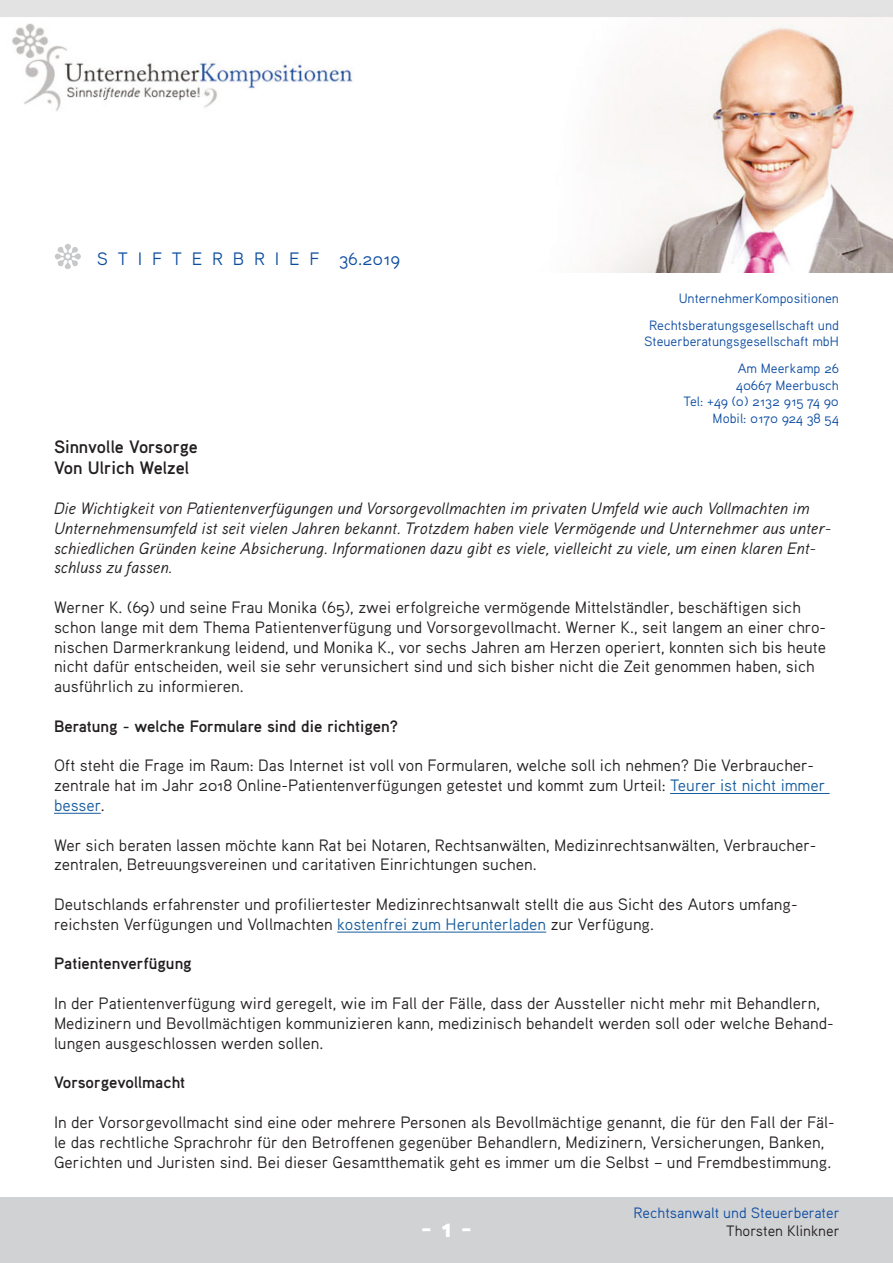
<style>
.page{position:relative;width:893px;height:1263px;background:#fff}
.page>*{position:absolute;margin:0;border:0;box-sizing:border-box;transform-origin:0 0}
.t1{font:27px "Aaux Pro Black OSF";color:#fff}
.t2{font:18px "Aaux Pro Bold OSF";color:#231f20}
.t3{font:18px "Aaux Pro Regular OSF";color:#0d4da1}
.t4{font:16.5px/19.8px "Aaux Pro Regular OSF";color:#231f20}
.t5{font:16.5px/19.8px "Aaux Pro Regular Italic OSF";color:#231f20}
.t6{font:16.5px "Aaux Pro Bold OSF";color:#231f20}
.t7{font:15px "Aaux Pro Regular OSF";color:#0d4da1}
.t8{font:15px "Aaux Pro Regular OSF";color:#231f20}
.t9{font:13.5px "Aaux Pro Regular OSF";color:#0d4da1}
.t10{font:13.5px "Aaux Pro Regular OSF";letter-spacing:-.02em;color:#0d4da1}
.s1{font-size:17.85px}
.s2{font-size:13.35px}
.s3{color:#175d9e}
</style>
<div class="page">
<img style="left:0;top:0;width:893px;height:272px">
<hr style="left:670px;top:793px;width:160px;height:1px;background:#175d9e">
<hr style="left:54px;top:813px;width:47px;height:1px;background:#175d9e">
<hr style="left:337px;top:932px;width:209px;height:1px;background:#175d9e">
<div style="left:0;top:1197px;width:893px;height:66px;background:#d1d2d4"></div>
<svg style="left:55px;top:243px;width:26px;height:26px"></svg>
<p class="t3" style="left:97px;top:247px;width:305px">S T I F T E R B R I E F <span class="s1">36</span>.20<span class="s1">1</span>9</p>
<p class="t9" style="left:679px;top:290px;width:162px">UnternehmerKompositionen</p>
<p class="t9" style="left:649px;top:317px;width:191px">Rechtsberatungsgesellschaft und</p>
<p class="t9" style="left:644px;top:333px;width:196px">Steuerberatungsgesellschaft mbH</p>
<p class="t9" style="left:738px;top:360px;width:103px">Am Meerkamp 26</p>
<p class="t9" style="left:736px;top:377px;width:105px">40667 Meerbusch</p>
<p class="t10" style="left:684px;top:393px;width:157px">Tel: +49 (0) 2<span class="s2">1</span>32 9<span class="s2">1</span>5 74 90</p>
<p class="t9" style="left:713px;top:410px;width:128px">Mobil: 0<span class="s2">1</span>70 924 38 54</p>
<p class="t2" style="left:54px;top:435px;width:145px">Sinnvolle Vorsorge</p>
<p class="t2" style="left:54px;top:457px;width:137px">Von Ulrich Welzel</p>
<p class="t5" style="left:54px;top:498px;width:778px">Die Wichtigkeit von Patientenverfügungen und Vorsorgevollmachten im privaten Umfeld wie auch Vollmachten im Unternehmensumfeld ist seit vielen Jahren bekannt. Trotzdem haben viele Vermögende und Unternehmer aus unter&shy;schiedlichen Gründen keine Absicherung. Informationen dazu gibt es viele, vielleicht zu viele, um einen klaren Ent&shy;schluss zu fassen.</p>
<p class="t4" style="left:54px;top:597px;width:774px">Werner K. (69) und seine Frau Monika (65), zwei erfolgreiche vermögende Mittelständler, beschäftigen sich schon lange mit dem Thema Patientenverfügung und Vorsorgevollmacht. Werner K., seit langem an einer chro&shy;nischen Darmerkrankung leidend, und Monika K., vor sechs Jahren am Herzen operiert, konnten sich bis heute nicht dafür entscheiden, weil sie sehr verunsichert sind und sich bisher nicht die Zeit genommen haben, sich ausführlich zu informieren.</p>
<p class="t6" style="left:54px;top:715px;width:346px">Beratung - welche Formulare sind die richtigen?</p>
<p class="t4" style="left:54px;top:755px;width:773px">Oft steht die Frage im Raum: Das Internet ist voll von Formularen, welche soll ich nehmen? Die Verbraucher&shy;zentrale hat im Jahr 2018 Online-Patientenverfügungen getestet und kommt zum Urteil: <span class="s3">Teurer ist nicht immer besser</span>.</p>
<p class="t4" style="left:54px;top:834px;width:764px">Wer sich beraten lassen möchte kann Rat bei Notaren, Rechtsanwälten, Medizinrechtsanwälten, Verbraucher&shy;zentralen, Betreuungsvereinen und caritativen Einrichtungen suchen.</p>
<p class="t4" style="left:54px;top:894px;width:745px">Deutschlands erfahrenster und profiliertester Medizinrechtsanwalt stellt die aus Sicht des Autors umfang&shy;reichsten Verfügungen und Vollmachten <span class="s3">kostenfrei zum Herunterladen</span> zur Verfügung.</p>
<p class="t6" style="left:54px;top:953px;width:139px">Patientenverfügung</p>
<p class="t4" style="left:54px;top:993px;width:781px">In der Patientenverfügung wird geregelt, wie im Fall der Fälle, dass der Aussteller nicht mehr mit Behandlern,<br>Medizinern und Bevollmächtigen kommunizieren kann, medizinisch behandelt werden soll oder welche Behand&shy;lungen ausgeschlossen werden sollen.</p>
<p class="t6" style="left:54px;top:1072px;width:133px">Vorsorgevollmacht</p>
<p class="t4" style="left:54px;top:1112px;width:782px">In der Vorsorgevollmacht sind eine oder mehrere Personen als Bevollmächtige genannt, die für den Fall der Fäl&shy;le das rechtliche Sprachrohr für den Betroffenen gegenüber Behandlern, Medizinern, Versicherungen, Banken,<br>Gerichten und Juristen sind. Bei dieser Gesamtthematik geht es immer um die Selbst – und Fremdbestimmung.</p>
<p class="t7" style="left:634px;top:1203px;width:208px">Rechtsanwalt und Steuerberater</p>
<p class="t1" style="left:421px;top:1210px;width:53px">- 1 -</p>
<p class="t8" style="left:726px;top:1221px;width:115px">Thorsten Klinkner</p>
</div>
